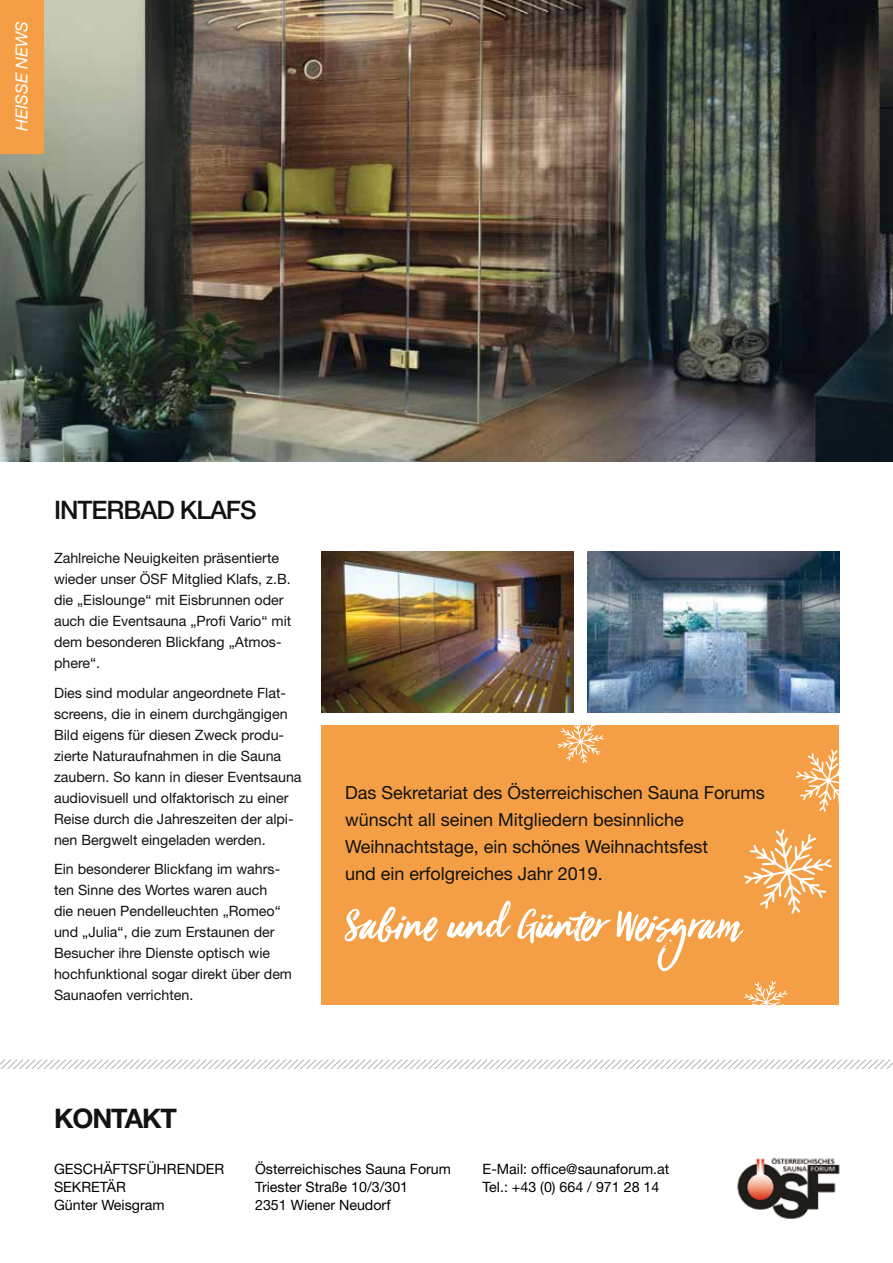
<style>
.page{position:relative;width:893px;height:1263px;background:#fff}
.page>*{position:absolute;margin:0;border:0;box-sizing:border-box;transform-origin:0 0}
.t1{font:700 27px "Helvetica Neue LT Pro";letter-spacing:-.04em;color:#111211}
.t2{font:500 25.5px "Helvetica Neue LT Pro";letter-spacing:-.04em;color:#111211}
.t3{font:18px/27px "Helvetica Neue LT Pro";color:#111211}
.t4{font:italic 16.5px "Helvetica Neue LT Pro";color:#fff}
.t5{font:14.25px/21px "Helvetica Neue LT Pro";color:#111211}
.t6{font:14.25px/18px "Helvetica Neue LT Pro";color:#000}
</style>
<div class="page">
<img style="left:0;top:0;width:893px;height:461px">
<img style="left:737px;top:1157px;width:103px;height:62px">
<svg style="left:0;top:1060px;width:893px;height:9px"></svg>
<img style="left:322px;top:551px;width:252px;height:161px">
<img style="left:587px;top:551px;width:252px;height:161px">
<div style="left:0;top:0;width:43px;height:153px;background:#f49f45"></div>
<div style="left:322px;top:725px;width:517px;height:279px;background:#f49f45"></div>
<svg style="left:796px;top:749px;width:43px;height:63px"></svg>
<svg style="left:558px;top:725px;width:46px;height:38px"></svg>
<svg style="left:345px;top:829px;width:487px;height:142px"></svg>
<svg style="left:744px;top:981px;width:44px;height:24px"></svg>
<p class="t4" style="left:11px;top:131px;width:112px;rotate:-90deg">HEISSE NEWS</p>
<h2 class="t2" style="left:54px;top:494px;width:204px">INTERBAD KLAFS</h2>
<p class="t5" style="left:54px;top:547px;width:239px">Zahlreiche Neuigkeiten präsentierte wieder unser ÖSF Mitglied Klafs, z.B. die „Eislounge“ mit Eisbrunnen oder auch die Eventsauna „Profi Vario“ mit dem besonderen Blickfang „Atmos&shy;phere“.</p>
<p class="t5" style="left:54px;top:682px;width:249px">Dies sind modular angeordnete Flat&shy;screens, die in einem durchgängigen Bild eigens für diesen Zweck produ&shy;zierte Naturaufnahmen in die Sauna zaubern. So kann in dieser Eventsauna audiovisuell und olfaktorisch zu einer Reise durch die Jahreszeiten der alpi&shy;nen Bergwelt eingeladen werden.</p>
<p class="t5" style="left:54px;top:858px;width:240px">Ein besonderer Blickfang im wahrs&shy;ten Sinne des Wortes waren auch<br>die neuen Pendelleuchten „Romeo“ und „Julia“, die zum Erstaunen der<br>Besucher ihre Dienste optisch wie hochfunktional sogar direkt über dem<br>Saunaofen verrichten.</p>
<p class="t3" style="left:345px;top:779px;width:421px">Das Sekretariat des Österreichischen Sauna Forums wünscht all seinen Mitgliedern besinnliche Weihnachtstage, ein schönes Weihnachtsfest<br>und ein erfolgreiches Jahr 2019.</p>
<h1 class="t1" style="left:54px;top:1101px;width:125px">KONTAKT</h1>
<p class="t6" style="left:54px;top:1160px;width:172px">GESCHÄFTSFÜHRENDER<br>SEKRETÄR<br>Günter Weisgram</p>
<p class="t6" style="left:255px;top:1160px;width:197px">Österreichisches Sauna Forum<br>Triester Straße 10/3/301<br>2351 Wiener Neudorf</p>
<p class="t6" style="left:483px;top:1160px;width:188px">E-Mail: office@saunaforum.at<br>Tel.: +43 (0) 664 / 971 28 14</p>
</div>
